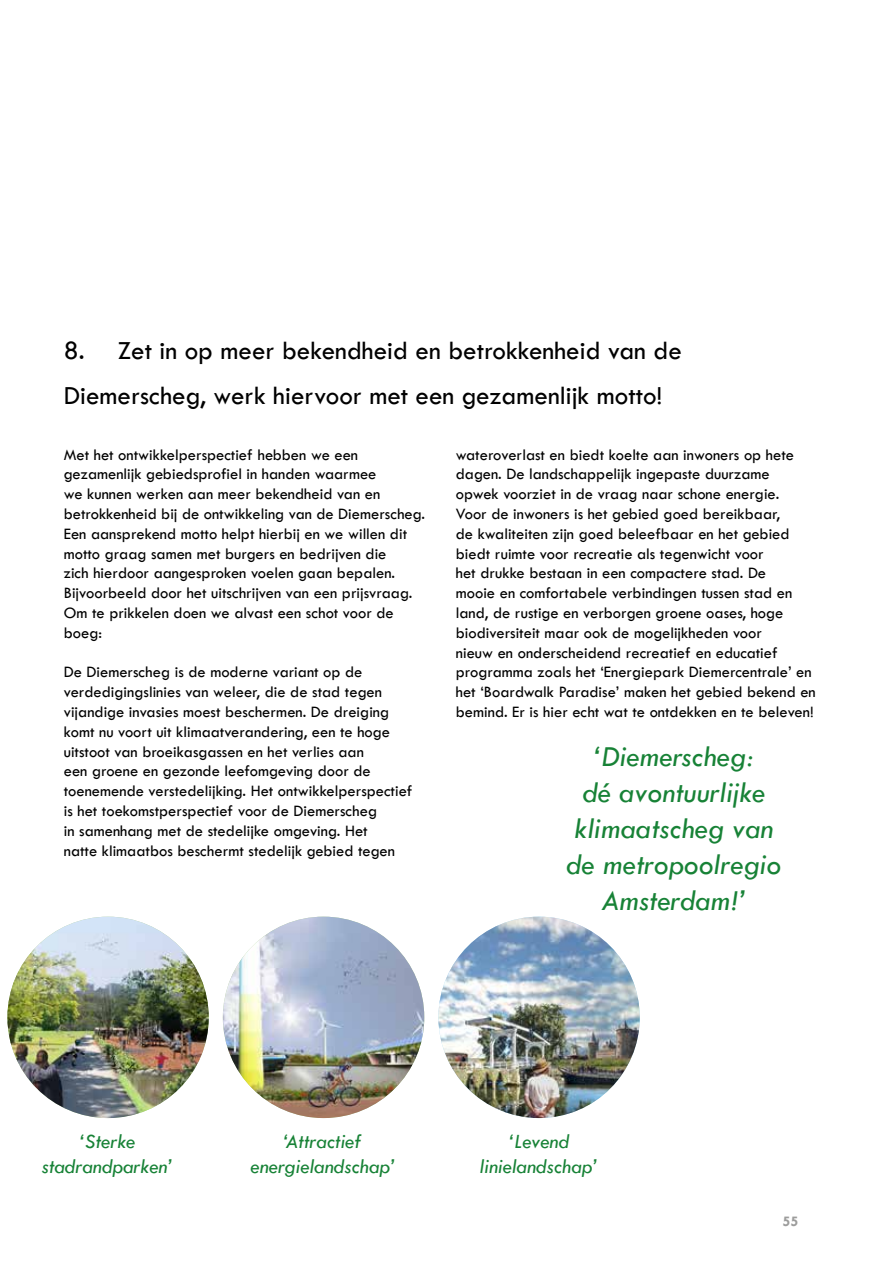
<style>
.page{position:relative;width:893px;height:1263px;background:#fff}
.page>*{position:absolute;margin:0;border:0;box-sizing:border-box;transform-origin:0 0}
.Alinea_tekst{font:italic 30px/36px "Tw Cen";color:#178236;text-align:center}
.titel_ontwikkelopgav{font:27px/45px "Tw Cen";color:#000}
.Alinea_tekst-2{font:italic 21px/25.2px "Tw Cen";color:#178236;text-align:center}
.Alinea_tekst-3{font:16.5px/19.8px "Tw Cen";color:#000}
.t1{font:700 15px "Tw Cen";color:#9d9d9c}
</style>
<div class="page">
<img style="left:7px;top:917px;width:202px;height:201px;border-radius:101px">
<img style="left:223px;top:917px;width:201px;height:201px;border-radius:101px">
<img style="left:438px;top:917px;width:202px;height:201px;border-radius:101px">
<p class="titel_ontwikkelopgav" style="left:64px;top:328px;width:620px">8. Zet in op meer bekendheid en betrokkenheid van de<br>Diemerscheg, werk hiervoor met een gezamenlijk motto!</p>
<p class="Alinea_tekst-3" style="left:64px;top:444px;width:363px">Met het ontwikkelperspectief hebben we een gezamenlijk gebiedsprofiel in handen waarmee<br>we kunnen werken aan meer bekendheid van en betrokkenheid bij de ontwikkeling van de Diemerscheg.<br>Een aansprekend motto helpt hierbij en we willen dit motto graag samen met burgers en bedrijven die<br>zich hierdoor aangesproken voelen gaan bepalen.<br>Bijvoorbeeld door het uitschrijven van een prijsvraag.<br>Om te prikkelen doen we alvast een schot voor de boeg:</p>
<p class="Alinea_tekst-3" style="left:64px;top:662px;width:350px">De Diemerscheg is de moderne variant op de verdedigingslinies van weleer, die de stad tegen vijandige invasies moest beschermen. De dreiging komt nu voort uit klimaatverandering, een te hoge uitstoot van broeikasgassen en het verlies aan<br>een groene en gezonde leefomgeving door de toenemende verstedelijking. Het ontwikkelperspectief is het toekomstperspectief voor de Diemerscheg<br>in samenhang met de stedelijke omgeving. Het<br>natte klimaatbos beschermt stedelijk gebied tegen</p>
<p class="Alinea_tekst-3" style="left:456px;top:444px;width:361px">wateroverlast en biedt koelte aan inwoners op hete dagen. De landschappelijk ingepaste duurzame opwek voorziet in de vraag naar schone energie.<br>Voor de inwoners is het gebied goed bereikbaar,<br>de kwaliteiten zijn goed beleefbaar en het gebied biedt ruimte voor recreatie als tegenwicht voor<br>het drukke bestaan in een compactere stad. De<br>mooie en comfortabele verbindingen tussen stad en land, de rustige en verborgen groene oases, hoge biodiversiteit maar ook de mogelijkheden voor<br>nieuw en onderscheidend recreatief en educatief programma zoals het ‘Energiepark Diemercentrale’ en het ‘Boardwalk Paradise’ maken het gebied bekend en bemind. Er is hier echt wat te ontdekken en te beleven!</p>
<p class="Alinea_tekst" style="left:566px;top:738px;width:216px">‘Diemerscheg:<br>dé avontuurlijke klimaatscheg van de metropoolregio<br>Amsterdam!’</p>
<p class="Alinea_tekst-2" style="left:79px;top:1129px;width:58px">‘Sterke</p>
<p class="Alinea_tekst-2" style="left:42px;top:1154px;width:133px">stadrandparken’</p>
<p class="Alinea_tekst-2" style="left:251px;top:1129px;width:147px">‘Attractief energielandschap’</p>
<p class="Alinea_tekst-2" style="left:509px;top:1129px;width:62px">‘Levend</p>
<p class="Alinea_tekst-2" style="left:480px;top:1154px;width:120px">linielandschap’</p>
<p class="t1" style="left:782px;top:1212px;width:17px">55</p>
</div>
